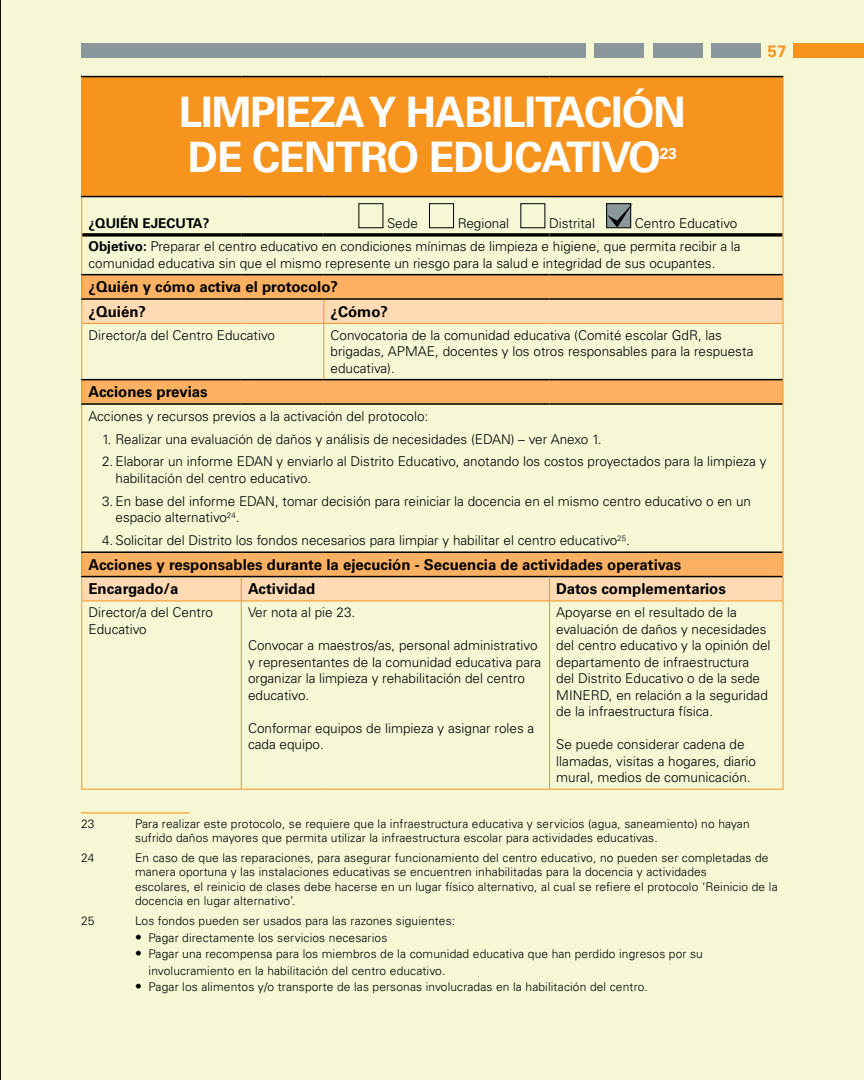
<style>
.page{position:relative;width:864px;height:1080px;background:#f5f7d5}
.page>*{position:absolute;margin:0;border:0;box-sizing:border-box;transform-origin:0 0}
.t1{font:700 42px/45px "Univers LT Std";letter-spacing:-.025em;color:#fff}
.t2{font:700 16.5px "Univers LT Std";color:#f7941e}
.t3{font:700 15.75px "Univers LT Std";color:#fff}
.t4{font:700 15px/24.3px "Univers LT Std";color:#000}
.t5{font:300 13.5px/16.5px "Univers LT Std";color:#000}
.t6{font:700 13.5px "Univers LT Std";color:#000}
.t7{font:300 12px/14.4px "Univers LT Std";letter-spacing:.01em;color:#000}
.s1{font-weight:700}
.s2{font-size:13.5px}
</style>
<div class="page">
<div style="left:793px;top:43px;width:71px;height:14px;background:#f7941e"></div>
<div style="left:711px;top:43px;width:50px;height:14px;background:#8a979b"></div>
<div style="left:653px;top:43px;width:50px;height:14px;background:#8a979b"></div>
<div style="left:594px;top:43px;width:50px;height:14px;background:#8a979b"></div>
<div style="left:81px;top:43px;width:504px;height:14px;background:#8a979b"></div>
<div style="left:82px;top:77px;width:701px;height:120px;background:#f7941e"></div>
<div style="left:82px;top:275px;width:701px;height:23px;background:#fbb161"></div>
<svg style="left:82px;top:300px;width:701px;height:301px;background:#f6e6bc"></svg>
<svg style="left:82px;top:233px;width:159px;height:4px"></svg>
<svg style="left:241px;top:233px;width:83px;height:4px"></svg>
<svg style="left:324px;top:233px;width:226px;height:4px"></svg>
<svg style="left:550px;top:233px;width:233px;height:4px"></svg>
<hr style="left:81px;top:76px;width:160px;height:1px;background:#000">
<hr style="left:241px;top:76px;width:83px;height:1px;background:#000">
<hr style="left:324px;top:76px;width:226px;height:1px;background:#000">
<hr style="left:550px;top:76px;width:233px;height:1px;background:#000">
<hr style="left:81px;top:196px;width:160px;height:1px;background:#000">
<hr style="left:241px;top:196px;width:83px;height:1px;background:#000">
<hr style="left:324px;top:196px;width:226px;height:1px;background:#000">
<hr style="left:550px;top:196px;width:233px;height:1px;background:#000">
<hr style="left:81px;top:274px;width:160px;height:1px;background:#000">
<hr style="left:241px;top:274px;width:83px;height:1px;background:#000">
<hr style="left:324px;top:274px;width:226px;height:1px;background:#000">
<hr style="left:550px;top:274px;width:233px;height:1px;background:#000">
<hr style="left:81px;top:298px;width:160px;height:2px;background:#000">
<hr style="left:241px;top:298px;width:83px;height:2px;background:#000">
<hr style="left:324px;top:298px;width:226px;height:2px;background:#000">
<hr style="left:550px;top:298px;width:233px;height:2px;background:#000">
<hr style="left:81px;top:379px;width:160px;height:1px;background:#000">
<hr style="left:241px;top:379px;width:83px;height:1px;background:#000">
<hr style="left:324px;top:379px;width:226px;height:1px;background:#000">
<hr style="left:550px;top:379px;width:233px;height:1px;background:#000">
<hr style="left:81px;top:403px;width:160px;height:2px;background:#000">
<hr style="left:241px;top:403px;width:83px;height:2px;background:#000">
<hr style="left:324px;top:403px;width:226px;height:2px;background:#000">
<hr style="left:550px;top:403px;width:233px;height:2px;background:#000">
<hr style="left:81px;top:551px;width:160px;height:2px;background:#000">
<hr style="left:241px;top:551px;width:83px;height:2px;background:#000">
<hr style="left:324px;top:551px;width:226px;height:2px;background:#000">
<hr style="left:550px;top:551px;width:233px;height:2px;background:#000">
<hr style="left:81px;top:576px;width:160px;height:1px;background:#000">
<hr style="left:241px;top:576px;width:83px;height:1px;background:#000">
<hr style="left:324px;top:576px;width:226px;height:1px;background:#000">
<hr style="left:550px;top:576px;width:233px;height:1px;background:#000">
<hr style="left:81px;top:601px;width:1px;height:188px;background:#f7941e">
<hr style="left:241px;top:601px;width:1px;height:188px;background:#f7941e">
<hr style="left:549px;top:601px;width:1px;height:188px;background:#f7941e">
<hr style="left:783px;top:601px;width:1px;height:188px;background:#f7941e">
<hr style="left:81px;top:789px;width:160px;height:1px;background:#f7941e">
<hr style="left:241px;top:789px;width:83px;height:1px;background:#f7941e">
<hr style="left:324px;top:789px;width:226px;height:1px;background:#f7941e">
<hr style="left:550px;top:789px;width:233px;height:1px;background:#f7941e">
<svg style="left:323px;top:300px;width:1px;height:23px"></svg>
<hr style="left:323px;top:324px;width:1px;height:55px;background:#f7941e">
<svg style="left:241px;top:577px;width:1px;height:24px"></svg>
<svg style="left:549px;top:577px;width:1px;height:24px"></svg>
<hr style="left:81px;top:323px;width:160px;height:1px;background:#f7941e">
<hr style="left:241px;top:323px;width:83px;height:1px;background:#f7941e">
<hr style="left:324px;top:323px;width:226px;height:1px;background:#f7941e">
<hr style="left:550px;top:323px;width:233px;height:1px;background:#f7941e">
<svg style="left:81px;top:553px;width:1px;height:48px"></svg>
<hr style="left:81px;top:601px;width:160px;height:1px;background:#f7941e">
<hr style="left:241px;top:601px;width:83px;height:1px;background:#f7941e">
<hr style="left:324px;top:601px;width:226px;height:1px;background:#f7941e">
<hr style="left:550px;top:601px;width:233px;height:1px;background:#f7941e">
<hr style="left:783px;top:77px;width:1px;height:120px;background:#f7941e">
<hr style="left:783px;top:197px;width:1px;height:38px;background:#f7941e">
<hr style="left:783px;top:235px;width:1px;height:40px;background:#f7941e">
<svg style="left:783px;top:275px;width:1px;height:48px"></svg>
<hr style="left:783px;top:324px;width:1px;height:56px;background:#f7941e">
<svg style="left:783px;top:380px;width:1px;height:24px"></svg>
<hr style="left:783px;top:404px;width:1px;height:148px;background:#f7941e">
<svg style="left:783px;top:552px;width:1px;height:49px"></svg>
<hr style="left:81px;top:77px;width:1px;height:119px;background:#f7941e">
<svg style="left:81px;top:380px;width:1px;height:23px"></svg>
<hr style="left:81px;top:197px;width:1px;height:38px;background:#f7941e">
<hr style="left:81px;top:235px;width:1px;height:39px;background:#f7941e">
<svg style="left:81px;top:275px;width:1px;height:48px"></svg>
<hr style="left:81px;top:324px;width:1px;height:55px;background:#f7941e">
<hr style="left:81px;top:405px;width:1px;height:146px;background:#f7941e">
<div style="left:429px;top:203px;width:25px;height:25px;border:1px solid #000"></div>
<div style="left:606px;top:203px;width:25px;height:25px;border:1px solid #000"></div>
<svg style="left:608px;top:203px;width:25px;height:24px"></svg>
<hr style="left:81px;top:812px;width:109px;height:2px;background:#fbb040">
<h1 class="t1" style="left:179px;top:90px;width:509px">LIMPIEZA Y HABILITACIÓN<br>DE CENTRO EDUCATIVO</h1>
<p class="t3" style="left:660px;top:144px;width:19px">23</p>
<p class="t6" style="left:88px;top:215px;width:122px">¿QUIÉN EJECUTA?</p>
<p class="t5" style="left:387px;top:215px;width:32px">Sede</p>
<p class="t5" style="left:458px;top:215px;width:53px">Regional</p>
<p class="t5" style="left:549px;top:215px;width:47px">Distrital</p>
<p class="t5" style="left:89px;top:212px;width:654px;line-height:23.2px;text-align:right">Centro Educativo<br><span class="s1">Objetivo:</span> Preparar el centro educativo en condiciones mínimas de limpieza e higiene, que permita recibir a la</p>
<p class="t5" style="left:89px;top:255px;width:628px">comunidad educativa sin que el mismo represente un riesgo para la salud e integridad de sus ocupantes.</p>
<p class="t4" style="left:88px;top:275px;width:251px">¿Quién y cómo activa el protocolo? ¿Quién?</p>
<p class="t4" style="left:331px;top:299px;width:59px">¿Cómo?</p>
<p class="t2" style="left:768px;top:41px;width:20px">57</p>
<p class="t5" style="left:88px;top:327px;width:188px">Director/a del Centro Educativo</p>
<p class="t5" style="left:331px;top:327px;width:425px">Convocatoria de la comunidad educativa (Comité escolar GdR, las brigadas, APMAE, docentes y los otros responsables para la respuesta educativa).</p>
<p class="t4" style="left:88px;top:380px;width:121px">Acciones previas</p>
<p class="t5" style="left:88px;top:408px;width:341px">Acciones y recursos previos a la activación del protocolo:</p>
<p class="t5" style="left:102px;top:430px;width:501px">1. Realizar una evaluación de daños y análisis de necesidades (EDAN) – ver Anexo 1.</p>
<p class="t5" style="left:116px;top:453px;width:653px;text-indent:-14px">2. Elaborar un informe EDAN y enviarlo al Distrito Educativo, anotando los costos proyectados para la limpieza y habilitación del centro educativo.</p>
<p class="t5" style="left:116px;top:493px;width:637px;text-indent:-14px">3. En base del informe EDAN, tomar decisión para reiniciar la docencia en el mismo centro educativo o en un espacio alternativo<sup>24</sup>.</p>
<p class="t5" style="left:102px;top:532px;width:529px">4. Solicitar del Distrito los fondos necesarios para limpiar y habilitar el centro educativo<sup>25</sup>.</p>
<p class="t4" style="left:88px;top:553px;width:594px">Acciones y responsables durante la ejecución - Secuencia de actividades operativas<br>Encargado/a</p>
<p class="t4" style="left:248px;top:577px;width:69px">Actividad</p>
<p class="t4" style="left:556px;top:577px;width:171px">Datos complementarios</p>
<p class="t5" style="left:88px;top:604px;width:126px">Director/a del Centro<br>Educativo</p>
<p class="t5" style="left:248px;top:604px;width:109px">Ver nota al pie 23.</p>
<p class="t5" style="left:248px;top:637px;width:295px">Convocar a maestros/as, personal administrativo y representantes de la comunidad educativa para organizar la limpieza y rehabilitación del centro educativo.</p>
<p class="t5" style="left:248px;top:720px;width:288px">Conformar equipos de limpieza y asignar roles a cada equipo.</p>
<p class="t5" style="left:556px;top:604px;width:216px">Apoyarse en el resultado de la evaluación de daños y necesidades del centro educativo y la opinión del departamento de infraestructura del Distrito Educativo o de la sede MINERD, en relación a la seguridad de la infraestructura física.</p>
<p class="t5" style="left:556px;top:736px;width:201px">Se puede considerar cadena de llamadas, visitas a hogares, diario mural, medios de comunicación.</p>
<p class="t7" style="left:81px;top:816px;width:15px">23</p>
<p class="t7" style="left:135px;top:816px;width:616px">Para realizar este protocolo, se requiere que la infraestructura educativa y servicios (agua, saneamiento) no hayan sufrido daños mayores que permita utilizar la infraestructura escolar para actividades educativas.</p>
<p class="t7" style="left:81px;top:851px;width:15px">24</p>
<p class="t7" style="left:135px;top:851px;width:644px">En caso de que las reparaciones, para asegurar funcionamiento del centro educativo, no pueden ser completadas de manera oportuna y las instalaciones educativas se encuentren inhabilitadas para la docencia y actividades<br>escolares, el reinicio de clases debe hacerse en un lugar físico alternativo, al cual se refiere el protocolo ‘Reinicio de la docencia en lugar alternativo’.</p>
<p class="t7" style="left:81px;top:914px;width:15px">25</p>
<p class="t7" style="left:135px;top:914px;width:322px">Los fondos pueden ser usados para las razones siguientes:</p>
<p class="t7" style="left:135px;top:930px;width:254px"><span class="s2">•</span> Pagar directamente los servicios necesarios</p>
<p class="t7" style="left:149px;top:946px;width:556px;line-height:16.5px;text-indent:-14px"><span class="s2">•</span> Pagar una recompensa para los miembros de la comunidad educativa que han perdido ingresos por su involucramiento en la habilitación del centro educativo.</p>
<p class="t7" style="left:135px;top:980px;width:514px"><span class="s2">•</span> Pagar los alimentos y/o transporte de las personas involucradas en la habilitación del centro.</p>
</div>
